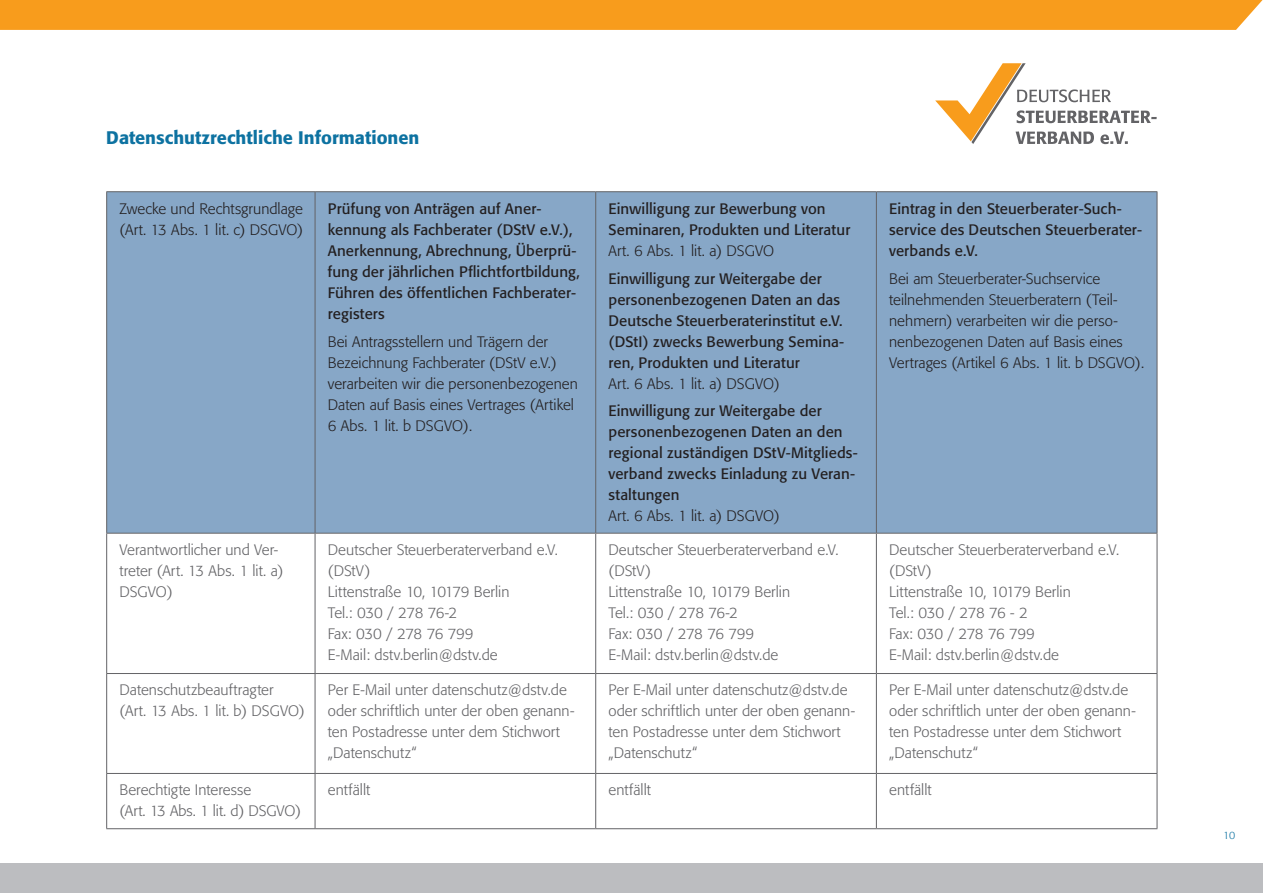
<style>
.page{position:relative;width:1263px;height:893px;background:#fff}
.page>*{position:absolute;margin:0;border:0;box-sizing:border-box;transform-origin:0 0}
.t1{font:500 18px "Formata";color:#0d72a1}
.t2{font:300 15px/21px "Formata";letter-spacing:.005em;color:#636366}
.t3{font:15px/21px "Formata";letter-spacing:.005em;color:#231f20}
.t4{font:300 15px/21px "Formata";letter-spacing:.005em;color:#231f20}
.t5{font:300 10.5px "Formata";color:#0d72a1}
</style>
<div class="page">
<div style="left:0;top:0;width:1262px;height:30px;background:#f89c1c"></div>
<div style="left:0;top:863px;width:1263px;height:30px;background:#bcbdc0"></div>
<svg style="left:935px;top:63px;width:222px;height:81px"></svg>
<div style="left:107px;top:192px;width:1050px;height:341px;background:#87a7c7"></div>
<svg style="left:107px;top:534px;width:1050px;height:294px"></svg>
<hr style="left:106px;top:191px;width:209px;height:1px;background:#636366">
<hr style="left:106px;top:192px;width:1px;height:341px;background:#636366">
<hr style="left:315px;top:191px;width:281px;height:1px;background:#636366">
<hr style="left:315px;top:192px;width:1px;height:341px;background:#636366">
<hr style="left:596px;top:191px;width:280px;height:1px;background:#636366">
<hr style="left:595px;top:192px;width:1px;height:341px;background:#636366">
<hr style="left:876px;top:191px;width:281px;height:1px;background:#636366">
<hr style="left:876px;top:192px;width:1px;height:341px;background:#636366">
<hr style="left:1157px;top:192px;width:1px;height:341px;background:#636366">
<hr style="left:106px;top:533px;width:209px;height:1px;background:#636366">
<hr style="left:106px;top:534px;width:1px;height:139px;background:#636366">
<hr style="left:315px;top:533px;width:281px;height:1px;background:#636366">
<hr style="left:315px;top:534px;width:1px;height:139px;background:#636366">
<hr style="left:596px;top:533px;width:280px;height:1px;background:#636366">
<hr style="left:595px;top:534px;width:1px;height:139px;background:#636366">
<hr style="left:876px;top:533px;width:281px;height:1px;background:#636366">
<hr style="left:876px;top:534px;width:1px;height:139px;background:#636366">
<hr style="left:1157px;top:534px;width:1px;height:139px;background:#636366">
<hr style="left:106px;top:673px;width:209px;height:1px;background:#636366">
<hr style="left:106px;top:674px;width:1px;height:99px;background:#636366">
<hr style="left:315px;top:673px;width:281px;height:1px;background:#636366">
<hr style="left:315px;top:674px;width:1px;height:99px;background:#636366">
<hr style="left:596px;top:673px;width:280px;height:1px;background:#636366">
<hr style="left:595px;top:674px;width:1px;height:99px;background:#636366">
<hr style="left:876px;top:673px;width:281px;height:1px;background:#636366">
<hr style="left:876px;top:674px;width:1px;height:99px;background:#636366">
<hr style="left:1157px;top:674px;width:1px;height:99px;background:#636366">
<hr style="left:106px;top:773px;width:209px;height:1px;background:#636366">
<hr style="left:106px;top:774px;width:1px;height:54px;background:#636366">
<hr style="left:315px;top:773px;width:281px;height:1px;background:#636366">
<hr style="left:315px;top:774px;width:1px;height:54px;background:#636366">
<hr style="left:596px;top:773px;width:280px;height:1px;background:#636366">
<hr style="left:595px;top:774px;width:1px;height:54px;background:#636366">
<hr style="left:876px;top:773px;width:281px;height:1px;background:#636366">
<hr style="left:876px;top:774px;width:1px;height:54px;background:#636366">
<hr style="left:1157px;top:774px;width:1px;height:54px;background:#636366">
<hr style="left:106px;top:828px;width:209px;height:1px;background:#636366">
<hr style="left:315px;top:828px;width:281px;height:1px;background:#636366">
<hr style="left:596px;top:828px;width:280px;height:1px;background:#636366">
<hr style="left:876px;top:828px;width:281px;height:1px;background:#636366">
<p class="t1" style="left:106px;top:127px;width:315px">Datenschutzrechtliche Informationen</p>
<p class="t4" style="left:119px;top:198px;width:185px">Zwecke und Rechtsgrundlage (Art. 13 Abs. 1 lit. c) DSGVO)</p>
<p class="t3" style="left:328px;top:198px;width:254px">Prüfung von Anträgen auf Aner&shy;kennung als Fachberater (DStV e.V.),<br>Anerkennung, Abrechnung, Überprü&shy;fung der jährlichen Pflichtfortbildung,<br>Führen des öffentlichen Fachberater&shy;registers</p>
<p class="t4" style="left:328px;top:331px;width:252px">Bei Antragsstellern und Trägern der Bezeichnung Fachberater (DStV e.V.) verarbeiten wir die personenbezogenen Daten auf Basis eines Vertrages (Artikel 6 Abs. 1 lit. b DSGVO).</p>
<p class="t3" style="left:608px;top:198px;width:243px">Einwilligung zur Bewerbung von<br>Seminaren, Produkten und Literatur</p>
<p class="t4" style="left:608px;top:241px;width:167px">Art. 6 Abs. 1 lit. a) DSGVO</p>
<p class="t3" style="left:608px;top:268px;width:237px">Einwilligung zur Weitergabe der personenbezogenen Daten an das Deutsche Steuerberaterinstitut e.V. (DStI) zwecks Bewerbung Semina&shy;ren, Produkten und Literatur</p>
<p class="t4" style="left:608px;top:373px;width:173px">Art. 6 Abs. 1 lit. a) DSGVO)</p>
<p class="t3" style="left:608px;top:400px;width:251px">Einwilligung zur Weitergabe der personenbezogenen Daten an den regional zuständigen DStV-Mitglieds&shy;verband zwecks Einladung zu Veran&shy;staltungen</p>
<p class="t4" style="left:608px;top:505px;width:173px">Art. 6 Abs. 1 lit. a) DSGVO)</p>
<p class="t3" style="left:889px;top:198px;width:254px">Eintrag in den Steuerberater-Such&shy;service des Deutschen Steuerberater&shy;verbands e.V.</p>
<p class="t4" style="left:889px;top:268px;width:257px">Bei am Steuerberater-Suchservice teilnehmenden Steuerberatern (Teil&shy;nehmern) verarbeiten wir die perso&shy;nenbezogenen Daten auf Basis eines Vertrages (Artikel 6 Abs. 1 lit. b DSGVO).</p>
<p class="t2" style="left:119px;top:539px;width:166px">Verantwortlicher und Ver&shy;treter (Art. 13 Abs. 1 lit. a)<br>DSGVO)</p>
<p class="t2" style="left:328px;top:539px;width:231px">Deutscher Steuerberaterverband e.V. (DStV)<br>Littenstraße 10, 10179 Berlin<br>Tel.: 030 / 278 76-2<br>Fax: 030 / 278 76 799<br>E-Mail: dstv.berlin@dstv.de</p>
<p class="t2" style="left:608px;top:539px;width:231px">Deutscher Steuerberaterverband e.V. (DStV)<br>Littenstraße 10, 10179 Berlin<br>Tel.: 030 / 278 76-2<br>Fax: 030 / 278 76 799<br>E-Mail: dstv.berlin@dstv.de</p>
<p class="t2" style="left:889px;top:539px;width:231px">Deutscher Steuerberaterverband e.V. (DStV)<br>Littenstraße 10, 10179 Berlin<br>Tel.: 030 / 278 76 - 2<br>Fax: 030 / 278 76 799<br>E-Mail: dstv.berlin@dstv.de</p>
<p class="t2" style="left:119px;top:680px;width:187px">Datenschutzbeauftragter<br>(Art. 13 Abs. 1 lit. b) DSGVO)</p>
<p class="t2" style="left:328px;top:680px;width:248px">Per E-Mail unter datenschutz@dstv.de oder schriftlich unter der oben genann&shy;ten Postadresse unter dem Stichwort „Datenschutz“</p>
<p class="t2" style="left:608px;top:680px;width:248px">Per E-Mail unter datenschutz@dstv.de oder schriftlich unter der oben genann&shy;ten Postadresse unter dem Stichwort „Datenschutz“</p>
<p class="t2" style="left:889px;top:680px;width:248px">Per E-Mail unter datenschutz@dstv.de oder schriftlich unter der oben genann&shy;ten Postadresse unter dem Stichwort „Datenschutz“</p>
<p class="t2" style="left:119px;top:780px;width:183px">Berechtigte Interesse<br>(Art. 13 Abs. 1 lit. d) DSGVO)</p>
<p class="t2" style="left:328px;top:780px;width:44px">entfällt</p>
<p class="t2" style="left:608px;top:780px;width:44px">entfällt</p>
<p class="t2" style="left:889px;top:780px;width:44px">entfällt</p>
<p class="t5" style="left:1223px;top:829px;width:13px">10</p>
</div>
